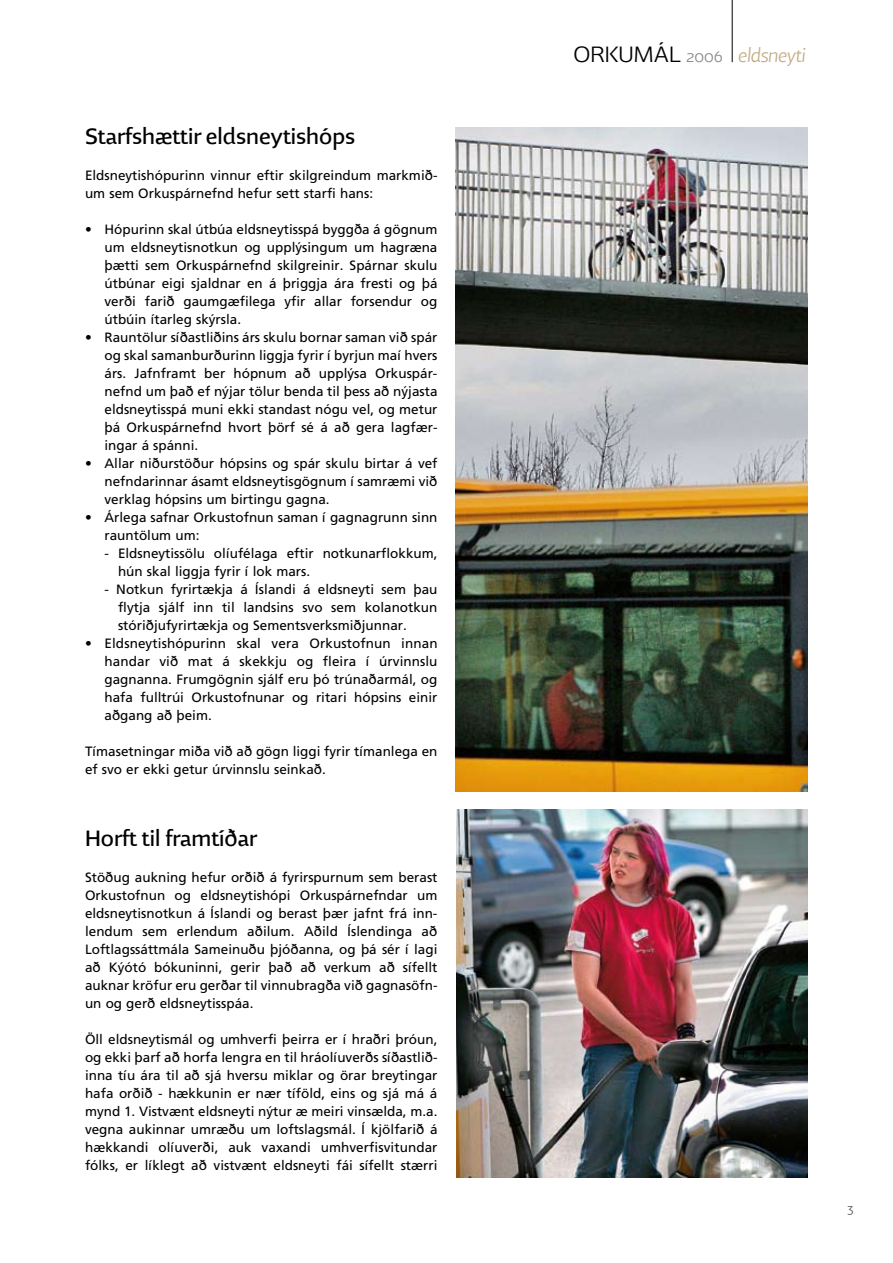
<style>
.page{position:relative;width:893px;height:1263px;background:#fff}
.page>*{position:absolute;margin:0;border:0;box-sizing:border-box;transform-origin:0 0}
.t1{font:21px "Andrew Samuels Os F";color:#000}
.t2{font:italic 18px "Andrew Samuels Os F Light";letter-spacing:-.02em;color:#c2ac85}
.t3{font:13.5px/18px "Frutiger";color:#000;text-align:justify}
.t4{font:12px "Andrew Samuels Os F Light";color:#565757}
.s1{font-style:normal;font-size:21px;color:#000}
.s2{font-style:normal;font-size:15px;color:#868889}
</style>
<div class="page">
<hr style="left:732px;top:0;width:1px;height:62px;background:#000">
<img style="left:455px;top:128px;width:353px;height:664px">
<img style="left:456px;top:809px;width:352px;height:369px">
<h1 class="t1" style="left:85px;top:122px;width:272px">Starfshættir eldsneytishóps</h1>
<p class="t3" style="left:85px;top:166px;width:354px">Eldsneytishópurinn vinnur eftir skilgreindum markmið&shy;um sem Orkuspárnefnd hefur sett starfi hans:</p>
<p class="t3" style="left:105px;top:220px;width:334px;text-indent:-19px">• Hópurinn skal útbúa eldsneytisspá byggða á gögnum um eldsneytisnotkun og upplýsingum um hagræna þætti sem Orkuspárnefnd skilgreinir. Spárnar skulu útbúnar eigi sjaldnar en á þriggja ára fresti og þá verði farið gaumgæfilega yfir allar forsendur og útbúin ítarleg skýrsla.</p>
<p class="t3" style="left:105px;top:328px;width:334px;text-indent:-19px">• Rauntölur síðastliðins árs skulu bornar saman við spár og skal samanburðurinn liggja fyrir í byrjun maí hvers árs. Jafnframt ber hópnum að upplýsa Orkuspár&shy;nefnd um það ef nýjar tölur benda til þess að nýjasta eldsneytisspá muni ekki standast nógu vel, og metur þá Orkuspárnefnd hvort þörf sé á að gera lagfær&shy;ingar á spánni.</p>
<p class="t3" style="left:105px;top:454px;width:334px;text-indent:-19px">• Allar niðurstöður hópsins og spár skulu birtar á vef nefndarinnar ásamt eldsneytisgögnum í samræmi við verklag hópsins um birtingu gagna.</p>
<p class="t3" style="left:105px;top:508px;width:334px;text-indent:-19px">• Árlega safnar Orkustofnun saman í gagnagrunn sinn rauntölum um:</p>
<p class="t3" style="left:118px;top:544px;width:321px;text-indent:-33px">- Eldsneytissölu olíufélaga eftir notkunarflokkum, hún skal liggja fyrir í lok mars.</p>
<p class="t3" style="left:118px;top:580px;width:321px;text-indent:-33px">- Notkun fyrirtækja á Íslandi á eldsneyti sem þau flytja sjálf inn til landsins svo sem kolanotkun stóriðjufyrirtækja og Sementsverksmiðjunnar.</p>
<p class="t3" style="left:105px;top:634px;width:335px;text-indent:-19px">• Eldsneytishópurinn skal vera Orkustofnun innan handar við mat á skekkju og fleira í úrvinnslu gagnanna. Frumgögnin sjálf eru þó trúnaðarmál, og hafa fulltrúi Orkustofnunar og ritari hópsins einir aðgang að þeim.</p>
<p class="t3" style="left:85px;top:742px;width:354px">Tímasetningar miða við að gögn liggi fyrir tímanlega en ef svo er ekki getur úrvinnslu seinkað.</p>
<h1 class="t1" style="left:85px;top:824px;width:174px">Horft til framtíðar</h1>
<p class="t3" style="left:85px;top:868px;width:354px">Stöðug aukning hefur orðið á fyrirspurnum sem berast Orkustofnun og eldsneytishópi Orkuspárnefndar um eldsneytisnotkun á Íslandi og berast þær jafnt frá inn&shy;lendum sem erlendum aðilum. Aðild Íslendinga að Loftlagssáttmála Sameinuðu þjóðanna, og þá sér í lagi að Kýótó bókuninni, gerir það að verkum að sífellt auknar kröfur eru gerðar til vinnubragða við gagnasöfn&shy;un og gerð eldsneytisspáa.</p>
<p class="t3" style="left:85px;top:1030px;width:354px">Öll eldsneytismál og umhverfi þeirra er í hraðri þróun, og ekki þarf að horfa lengra en til hráolíuverðs síðastlið&shy;inna tíu ára til að sjá hversu miklar og örar breytingar hafa orðið - hækkunin er nær tíföld, eins og sjá má á mynd 1. Vistvænt eldsneyti nýtur æ meiri vinsælda, m.a. vegna aukinnar umræðu um loftslagsmál. Í kjölfarið á hækkandi olíuverði, auk vaxandi umhverfisvitundar fólks, er líklegt að vistvænt eldsneyti fái sífellt stærri</p>
<h2 class="t2" style="left:573px;top:44px;width:234px"><span class="s1">ORKUMÁL</span> <span class="s2">2006</span> eldsneyti</h2>
<p class="t4" style="left:847px;top:1201px;width:8px">3</p>
</div>
